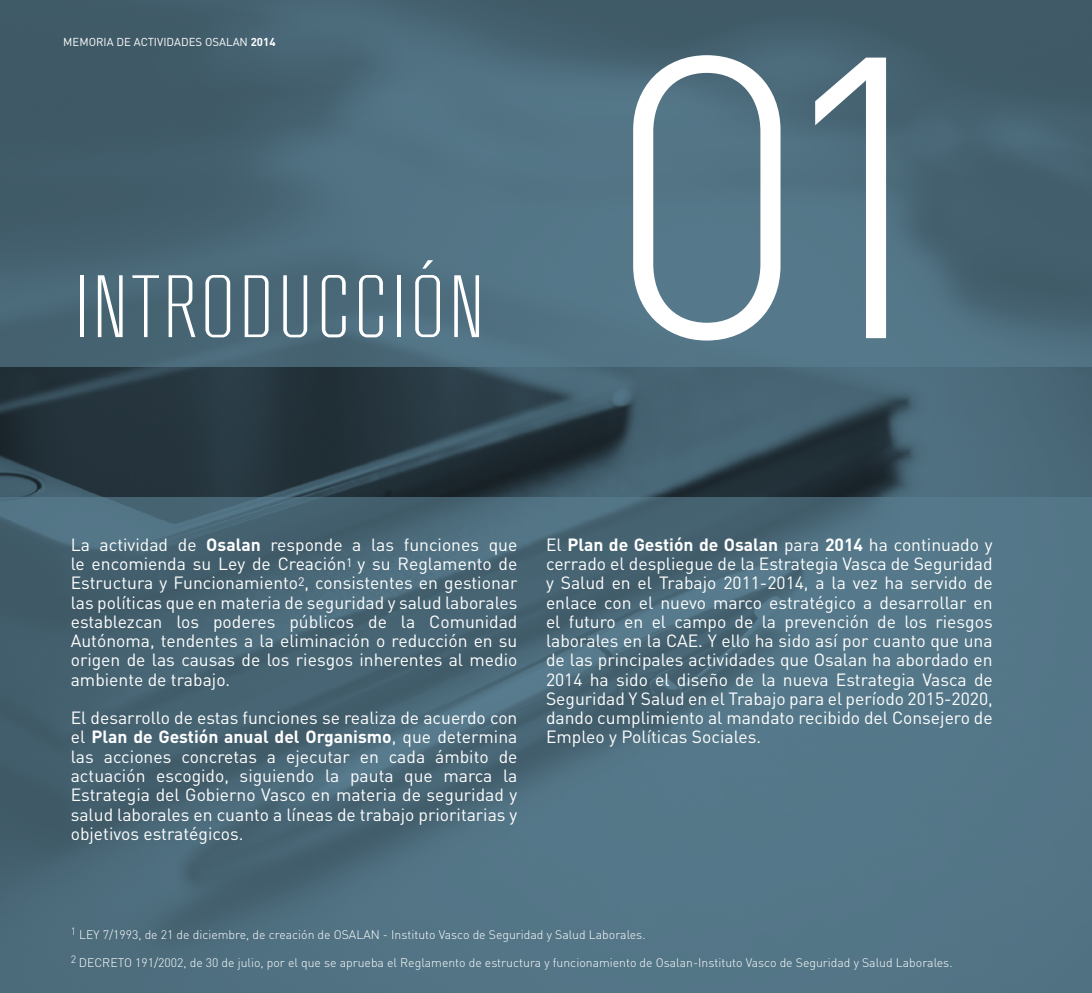
<style>
.page{position:relative;width:1092px;height:993px;background:#fff}
.page>*{position:absolute;margin:0;border:0;box-sizing:border-box;transform-origin:0 0}
.t1{font:300 393.75px "DIN";color:#fff}
.t2{font:300 87.5px "RB No 2";letter-spacing:.05em;color:#fff}
.t3{font:17.5px/19.2px "DIN";color:#fff;text-align:justify}
.t4{font:300 12.25px "DIN";color:#fff}
.t5{font:11.38px "DIN";color:#fff}
.s1{font-weight:700}
</style>
<div class="page">
<img style="left:0;top:0;width:1091px;height:992px">
<img style="left:0;top:367px;width:1091px;height:129px">
<p class="t5" style="left:63px;top:35px;width:214px">MEMORIA DE ACTIVIDADES OSALAN <span class="s1">2014</span></p>
<h2 class="t2" style="left:74px;top:259px;width:411px">INTRODUCCIÓN</h2>
<h1 class="t1" style="left:605px;top:-46px;width:361px">01</h1>
<p class="t3" style="left:71px;top:534px;width:448px">La actividad de <span class="s1">Osalan</span> responde a las funciones que le encomienda su Ley de Creación<sup>1</sup> y su Reglamento de Estructura y Funcionamiento<sup>2</sup>, consistentes en gestionar las políticas que en materia de seguridad y salud laborales establezcan los poderes públicos de la Comunidad Autónoma, tendentes a la eliminación o reducción en su origen de las causas de los riesgos inherentes al medio ambiente de trabajo.</p>
<p class="t3" style="left:71px;top:707px;width:448px">El desarrollo de estas funciones se realiza de acuerdo con el <span class="s1">Plan de Gestión anual del Organismo</span>, que determina las acciones concretas a ejecutar en cada ámbito de actuación escogido, siguiendo la pauta que marca la Estrategia del Gobierno Vasco en materia de seguridad y salud laborales en cuanto a líneas de trabajo prioritarias y objetivos estratégicos.</p>
<p class="t3" style="left:546px;top:534px;width:448px">El <span class="s1">Plan de Gestión de Osalan</span> para <span class="s1">2014</span> ha continuado y cerrado el despliegue de la Estrategia Vasca de Seguridad y Salud en el Trabajo 2011-2014, a la vez ha servido de enlace con el nuevo marco estratégico a desarrollar en el futuro en el campo de la prevención de los riesgos laborales en la CAE. Y ello ha sido así por cuanto que una de las principales actividades que Osalan ha abordado en 2014 ha sido el diseño de la nueva Estrategia Vasca de Seguridad Y Salud en el Trabajo para el período 2015-2020, dando cumplimiento al mandato recibido del Consejero de Empleo y Políticas Sociales.</p>
<p class="t4" style="left:71px;top:926px;width:576px"><sup>1</sup> LEY 7/1993, de 21 de diciembre, de creación de OSALAN - Instituto Vasco de Seguridad y Salud Laborales.</p>
<p class="t4" style="left:71px;top:954px;width:883px"><sup>2</sup> DECRETO 191/2002, de 30 de julio, por el que se aprueba el Reglamento de estructura y funcionamiento de Osalan-Instituto Vasco de Seguridad y Salud Laborales.</p>
</div>
